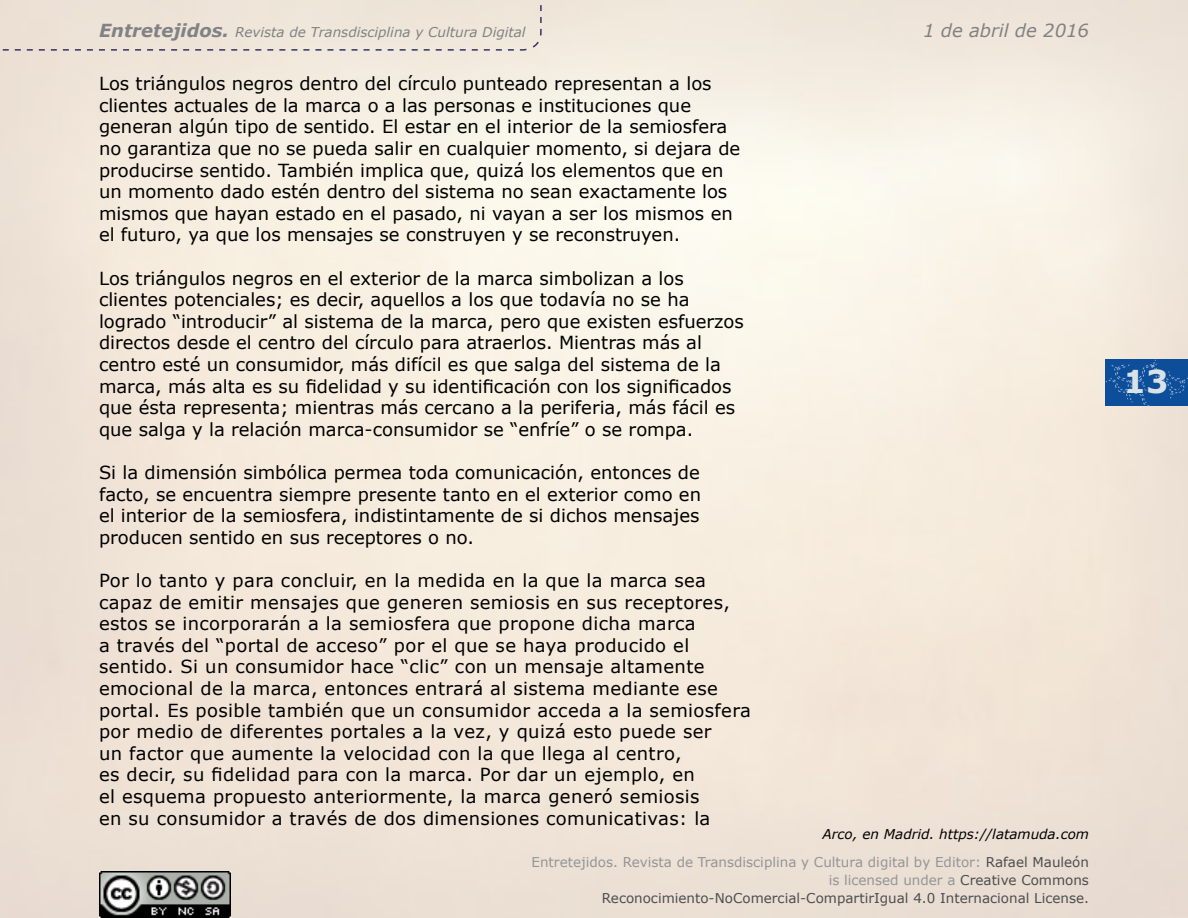
<style>
.page{position:relative;width:1188px;height:918px;background:#fff}
.page>*{position:absolute;margin:0;border:0;box-sizing:border-box;transform-origin:0 0}
.t1{font:700 31.5px "Verdana";color:#d8e2e7}
.t2{font:18px/21.6px "Verdana";color:#000}
.t3{font:18px/21.6px "Verdana";letter-spacing:.02em;color:#000}
.t4{font:italic 18px "Verdana";color:#808285}
.t5{font:13.5px/18px "Verdana";color:#4d4d4f;text-align:right}
.t6{font:italic 13.5px "Verdana";color:#808285}
.t7{font:italic 13.5px "Verdana";color:#000}
.s1{font-weight:700;font-size:18px}
.s2{color:#939598}
</style>
<div class="page">
<img style="left:0;top:0;width:1188px;height:918px">
<img style="left:99px;top:872px;width:132px;height:46px">
<svg style="left:1105px;top:359px;width:83px;height:48px;background:#18569d"></svg>
<div style="left:0;top:0;width:542px;height:51px;background:#eee5d8"></div>
<p class="t6" style="left:99px;top:23px;width:428px"><span class="s1">Entretejidos.</span> Revista de Transdisciplina y Cultura Digital</p>
<p class="t4" style="left:923px;top:18px;width:168px">1 de abril de 2016</p>
<p class="t2" style="left:99px;top:73px;width:643px">Los triángulos negros dentro del círculo punteado representan a los clientes actuales de la marca o a las personas e instituciones que generan algún tipo de sentido. El estar en el interior de la semiosfera no garantiza que no se pueda salir en cualquier momento, si dejara de producirse sentido. También implica que, quizá los elementos que en un momento dado estén dentro del sistema no sean exactamente los mismos que hayan estado en el pasado, ni vayan a ser los mismos en el futuro, ya que los mensajes se construyen y se reconstruyen.</p>
<p class="t2" style="left:99px;top:267px;width:646px">Los triángulos negros en el exterior de la marca simbolizan a los clientes potenciales; es decir, aquellos a los que todavía no se ha logrado “introducir” al sistema de la marca, pero que existen esfuerzos directos desde el centro del círculo para atraerlos. Mientras más al centro esté un consumidor, más difícil es que salga del sistema de la marca, más alta es su fidelidad y su identificación con los significados que ésta representa; mientras más cercano a la periferia, más fácil es que salga y la relación marca-consumidor se “enfríe” o se rompa.</p>
<p class="t2" style="left:99px;top:462px;width:604px;text-align:justify">Si la dimensión simbólica permea toda comunicación, entonces de facto, se encuentra siempre presente tanto en el exterior como en el interior de la semiosfera, indistintamente de si dichos mensajes producen sentido en sus receptores o no.</p>
<p class="t3" style="left:99px;top:570px;width:653px">Por lo tanto y para concluir, en la medida en la que la marca sea capaz de emitir mensajes que generen semiosis en sus receptores, estos se incorporarán a la semiosfera que propone dicha marca<br>a través del “portal de acceso” por el que se haya producido el sentido. Si un consumidor hace “clic” con un mensaje altamente emocional de la marca, entonces entrará al sistema mediante ese portal. Es posible también que un consumidor acceda a la semiosfera por medio de diferentes portales a la vez, y quizá esto puede ser<br>un factor que aumente la velocidad con la que llega al centro,<br>es decir, su fidelidad para con la marca. Por dar un ejemplo, en<br>el esquema propuesto anteriormente, la marca generó semiosis<br>en su consumidor a través de dos dimensiones comunicativas: la</p>
<p class="t7" style="left:823px;top:825px;width:268px">Arco, en Madrid. https://latamuda.com</p>
<p class="t5" style="left:532px;top:853px;width:559px"><span class="s2">Entretejidos. Revista de Transdisciplina y Cultura digital by Editor:</span> Rafael Mauleón <span class="s2">is licensed under a</span> Creative Commons<br>Reconocimiento-NoComercial-CompartirIgual 4.0 Internacional License.</p>
<h1 class="t1" style="left:1124px;top:359px;width:46px">13</h1>
</div>
